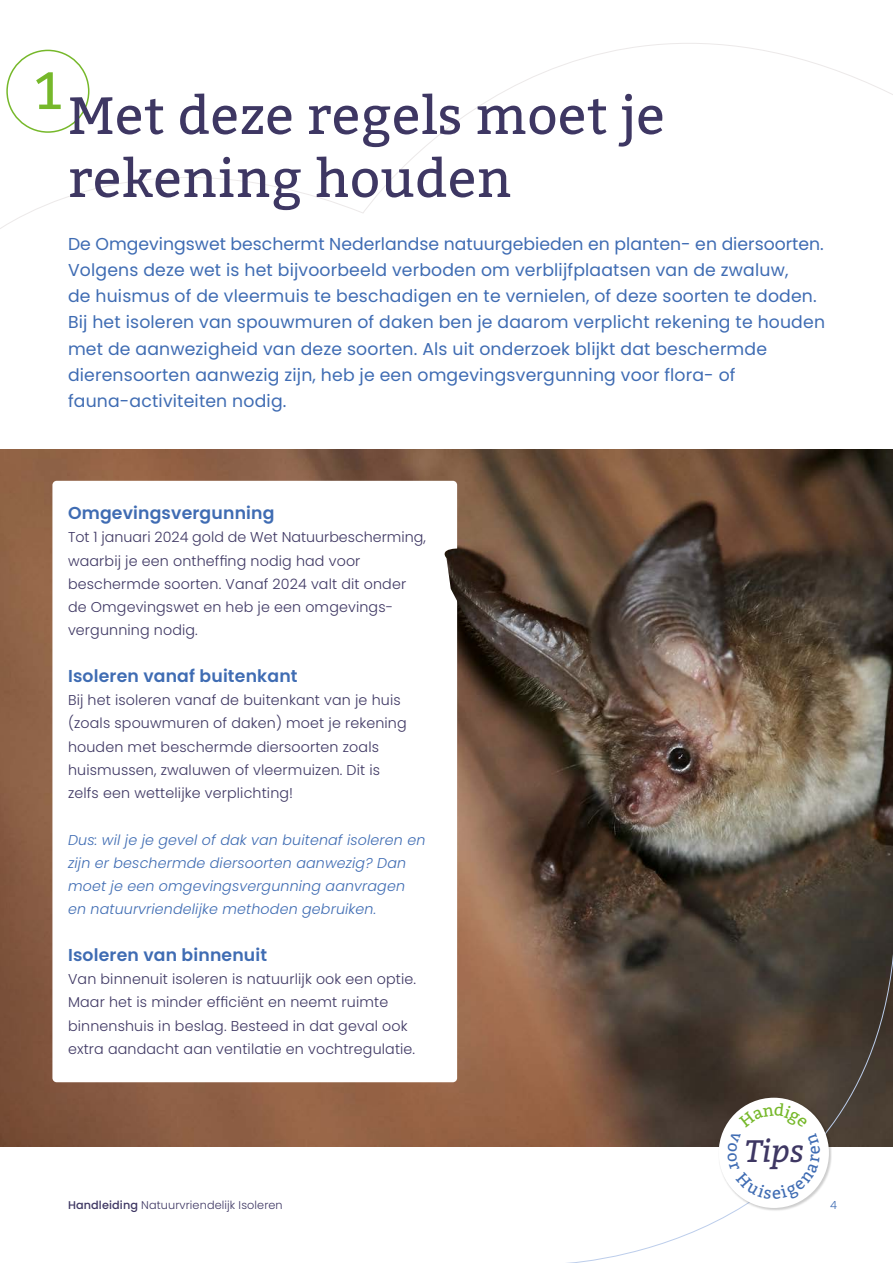
<style>
.page{position:relative;width:893px;height:1263px;background:#fff}
.page>*{position:absolute;margin:0;border:0;box-sizing:border-box;transform-origin:0 0}
.t1{font:52.5px/63px "Bitter";letter-spacing:.01em;color:#3e3763}
.t2{font:52.5px "Bitter";color:#76b82a}
.t3{font:italic 31.05px "Bitter";color:#3e3763}
.t4{font:17.25px/26.2px "Poppins";letter-spacing:.01em;color:#3f6cb3}
.t5{font:600 17.25px "Poppins";letter-spacing:.01em;color:#3f6cb3}
.t6{font:300 14.25px/23.2px "Poppins";letter-spacing:.01em;color:#3e3763}
.t7{font:italic 300 14.25px/23.2px "Poppins";letter-spacing:.01em;color:#3f6cb3}
.t8{font:300 11.25px "Poppins";letter-spacing:.01em;color:#3e3763}
.t9{font:300 11.25px "Poppins";color:#3f6cb3}
.s1{font-weight:500}
</style>
<div class="page">
<svg style="left:0;top:43px;width:893px;height:186px"></svg>
<img style="left:0;top:449px;width:893px;height:698px">
<div style="left:52px;top:481px;width:405px;height:601px;background:#fff;border-radius:4px"></div>
<svg style="left:364px;top:777px;width:529px;height:486px"></svg>
<img style="left:444px;top:548px;width:82px;height:83px">
<div style="left:6px;top:50px;width:83px;height:83px;border:2px solid #76b82a;border-radius:50%"></div>
<div style="left:718px;top:1097px;width:114px;height:114px;background:#000;opacity:.2"></div>
<svg style="left:719px;top:1098px;width:110px;height:110px"></svg>
<h1 class="t2" style="left:35px;top:57px;width:28px">1</h1>
<h1 class="t1" style="left:68px;top:85px;width:598px">Met deze regels moet je rekening houden</h1>
<p class="t4" style="left:68px;top:231px;width:758px">De Omgevingswet beschermt Nederlandse natuurgebieden en planten- en diersoorten.<br>Volgens deze wet is het bijvoorbeeld verboden om verblijfplaatsen van de zwaluw,<br>de huismus of de vleermuis te beschadigen en te vernielen, of deze soorten te doden.<br>Bij het isoleren van spouwmuren of daken ben je daarom verplicht rekening te houden met de aanwezigheid van deze soorten. Als uit onderzoek blijkt dat beschermde dierensoorten aanwezig zijn, heb je een omgevingsvergunning voor flora- of fauna-activiteiten nodig.</p>
<p class="t5" style="left:68px;top:503px;width:208px">Omgevingsvergunning</p>
<p class="t6" style="left:68px;top:526px;width:359px">Tot 1 januari 2024 gold de Wet Natuurbescherming, waarbij je een ontheffing nodig had voor beschermde soorten. Vanaf 2024 valt dit onder de Omgevingswet en heb je een omgevings&shy;vergunning nodig.</p>
<p class="t5" style="left:68px;top:666px;width:231px">Isoleren vanaf buitenkant</p>
<p class="t6" style="left:68px;top:688px;width:340px">Bij het isoleren vanaf de buitenkant van je huis (zoals spouwmuren of daken) moet je rekening houden met beschermde diersoorten zoals huismussen, zwaluwen of vleermuizen. Dit is zelfs een wettelijke verplichting!</p>
<p class="t7" style="left:68px;top:828px;width:359px">Dus: wil je je gevel of dak van buitenaf isoleren en zijn er beschermde diersoorten aanwezig? Dan moet je een omgevingsvergunning aanvragen en natuurvriendelijke methoden gebruiken.</p>
<p class="t5" style="left:68px;top:945px;width:201px">Isoleren van binnenuit</p>
<p class="t6" style="left:68px;top:967px;width:350px">Van binnenuit isoleren is natuurlijk ook een optie.<br>Maar het is minder efficiënt en neemt ruimte binnenshuis in beslag. Besteed in dat geval ook extra aandacht aan ventilatie en vochtregulatie.</p>
<h2 class="t3" style="left:745px;top:1131px;width:61px">Tips</h2>
<p class="t8" style="left:68px;top:1199px;width:216px"><span class="s1">Handleiding</span> Natuurvriendelijk Isoleren</p>
<p class="t9" style="left:830px;top:1198px;width:8px">4</p>
</div>
